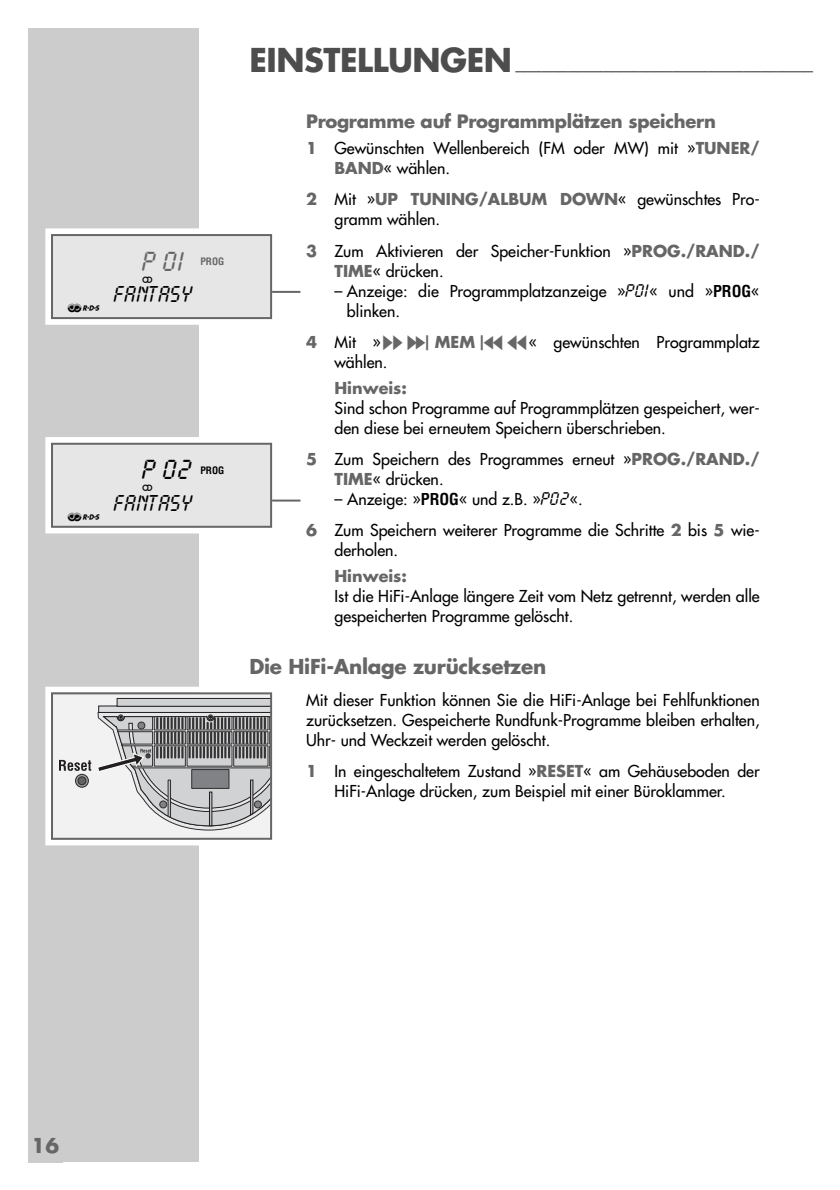
<style>
.page{position:relative;width:840px;height:1190px;background:#fff}
.page>*{position:absolute;margin:0;border:0;box-sizing:border-box;transform-origin:0 0}
.t1{font:24px "LP Digital";color:#666}
.t2{font:24px "LP Digital";color:#000}
.t3{font:700 20px "Futura";letter-spacing:-.015em;color:#666}
.t4{font:20px "LP Digital";color:#000}
.t5{font:700 18px "Futura";letter-spacing:-.015em;color:#666}
.t6{font:16px/20px "Futura";color:#000}
.t7{font:700 16px "Futura";color:#666}
.t8{font:700 condensed 10px "Helvetica";color:#666}
.t9{font:700 condensed 10px "Helvetica";color:#000}
.t10{font:8px "Grund Son Ac";color:#000}
.t11{font:6px "Grund Son Ac";color:#000}
.s1{font-size:32px;color:#4d4d4d}
.s2{font-weight:700;color:#666}
.s3{font-family:"LP Digital"}
.s4{font-family:"Helvetica";font-weight:700;font-stretch:condensed}
.s5{font-family:"Grund Son Se";font-size:14px;color:#666}
</style>
<div class="page">
<div style="left:28px;top:28px;width:170px;height:1134px;background:#ccc"></div>
<div style="left:45px;top:228px;width:227px;height:97px;border:6px solid #fff"></div>
<hr style="left:272px;top:291px;width:28px;height:2px;background:#666">
<div style="left:53px;top:236px;width:217px;height:81px;background:#e6e6e6"></div>
<div style="left:51px;top:234px;width:221px;height:85px;border:2px solid #666"></div>
<div style="left:45px;top:437px;width:227px;height:96px;border:6px solid #fff"></div>
<hr style="left:272px;top:500px;width:28px;height:2px;background:#666">
<div style="left:53px;top:445px;width:217px;height:81px;background:#e6e6e6"></div>
<div style="left:51px;top:443px;width:221px;height:85px;border:2px solid #666"></div>
<div style="left:45px;top:687px;width:233px;height:158px;border:6px solid #fff"></div>
<div style="left:53px;top:694px;width:217px;height:144px;background:#f2f2f2"></div>
<svg style="left:59px;top:698px;width:210px;height:132px"></svg>
<div style="left:51px;top:692px;width:221px;height:148px;border:2px solid #666"></div>
<p class="t10" style="left:66px;top:303px;width:36px">f</p>
<h1 class="t1" style="left:142px;top:248px;width:44px">P 01</h1>
<p class="t11" style="left:142px;top:276px;width:13px">!</p>
<p class="t4" style="left:114px;top:284px;width:82px">FANTASY</p>
<p class="t8" style="left:200px;top:258px;width:25px">PROG</p>
<p class="t10" style="left:66px;top:512px;width:36px">f</p>
<h1 class="t2" style="left:142px;top:457px;width:52px">P 02</h1>
<p class="t11" style="left:142px;top:484px;width:13px">!</p>
<p class="t4" style="left:114px;top:493px;width:82px">FANTASY</p>
<p class="t9" style="left:200px;top:467px;width:25px">PROG</p>
<p class="t5" style="left:249px;top:54px;width:565px"><span class="s1">EINSTELLUNGEN</span> __________________________________</p>
<p class="t5" style="left:306px;top:113px;width:411px">Programme auf Programmplätzen speichern</p>
<p class="t6" style="left:334px;top:139px;width:427px;text-indent:-28px"><span class="s2">1</span> Gewünschten Wellenbereich (FM oder MW) mit »<span class="s2">TUNER/<br>BAND</span>« wählen.</p>
<p class="t6" style="left:334px;top:191px;width:427px;text-indent:-28px"><span class="s2">2</span> Mit »<span class="s2">UP TUNING/ALBUM DOWN</span>« gewünschtes Pro&shy;gramm wählen.</p>
<p class="t6" style="left:334px;top:242px;width:427px;text-indent:-28px"><span class="s2">3</span> Zum Aktivieren der Speicher-Funktion »<span class="s2">PROG./RAND./<br>TIME</span>« drücken.</p>
<p class="t6" style="left:347px;top:282px;width:414px;text-indent:-12px">– Anzeige: die Programmplatzanzeige »<span class="s3">P01</span>« und »<span class="s4">PROG</span>« blinken.</p>
<p class="t6" style="left:334px;top:333px;width:427px;text-indent:-28px"><span class="s2">4</span> Mit »<span class="s5">$S6</span> <span class="s2">MEM</span> <span class="s5">5AAA</span>« gewünschten Programmplatz wählen.</p>
<p class="t7" style="left:334px;top:380px;width:74px">Hinweis:</p>
<p class="t6" style="left:334px;top:399px;width:427px">Sind schon Programme auf Programmplätzen gespeichert, wer&shy;den diese bei erneutem Speichern überschrieben.</p>
<p class="t6" style="left:334px;top:450px;width:427px;text-indent:-28px"><span class="s2">5</span> Zum Speichern des Programmes erneut »<span class="s2">PROG./RAND./<br>TIME</span>« drücken.</p>
<p class="t6" style="left:306px;top:485px;width:455px;line-height:31.4px;text-indent:28px">– Anzeige: »<span class="s4">PROG</span>« und z.B. »<span class="s3">P02</span>«.<br><span class="s2">6</span> Zum Speichern weiterer Programme die Schritte <span class="s2">2</span> bis <span class="s2">5</span> wie-</p>
<p class="t6" style="left:334px;top:542px;width:65px">derholen.</p>
<p class="t7" style="left:334px;top:569px;width:74px">Hinweis:</p>
<p class="t6" style="left:334px;top:587px;width:427px">Ist die HiFi-Anlage längere Zeit vom Netz getrennt, werden alle gespeicherten Programme gelöscht.</p>
<p class="t3" style="left:249px;top:658px;width:298px">Die HiFi-Anlage zurücksetzen</p>
<p class="t6" style="left:306px;top:691px;width:455px;text-align:justify">Mit dieser Funktion können Sie die HiFi-Anlage bei Fehlfunktionen zurücksetzen. Gespeicherte Rundfunk-Programme bleiben erhalten, Uhr- und Weckzeit werden gelöscht.</p>
<p class="t6" style="left:306px;top:762px;width:455px;text-align:center"><span class="s2">1</span> In eingeschaltetem Zustand »<span class="s2">RESET</span>« am Gehäuseboden der<br>HiFi-Anlage drücken, zum Beispiel mit einer Büroklammer.</p>
<p class="t3" style="left:32px;top:1136px;width:29px">16</p>
</div>
